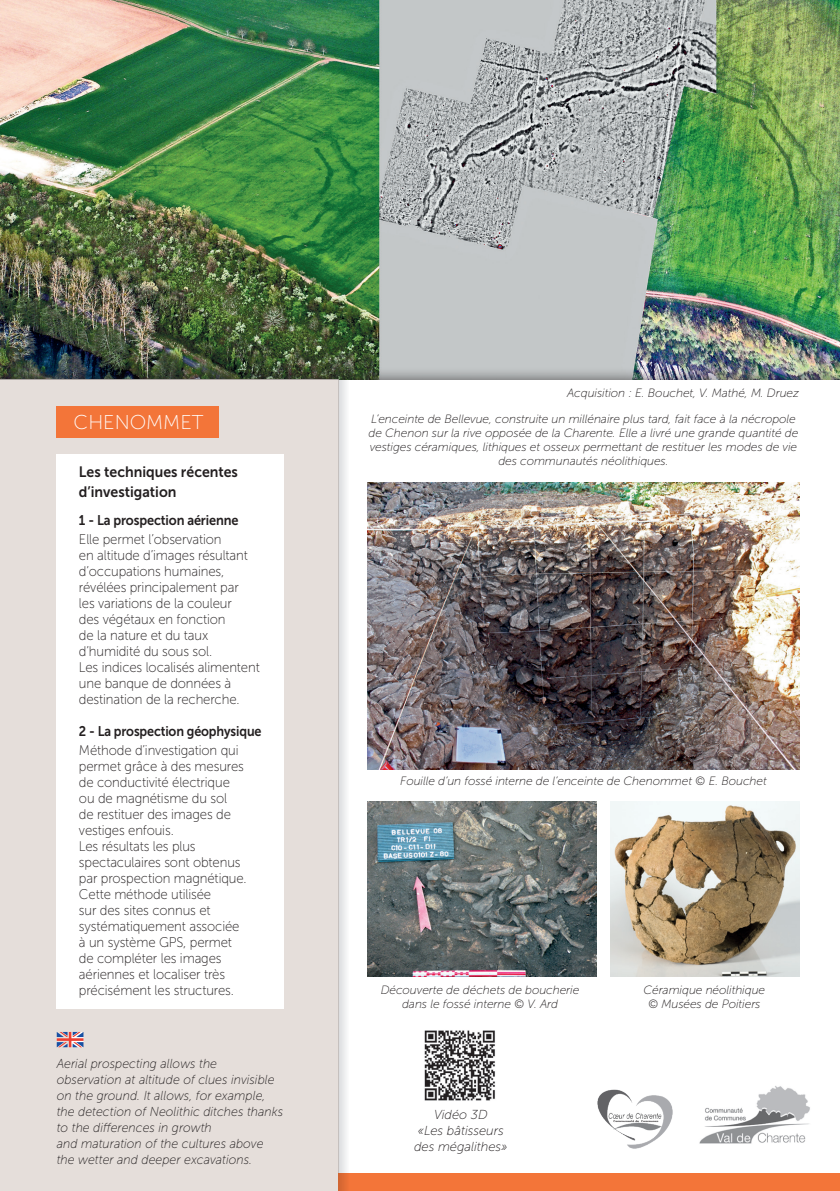
<style>
.page{position:relative;width:840px;height:1191px;background:#fff}
.page>*{position:absolute;margin:0;border:0;box-sizing:border-box;transform-origin:0 0}
.t1{font:20px "Museo Sans 100";color:#fff}
.t2{font:15px/20px "Museo Sans 700";color:#231f20;scale:.94 1}
.t3{font:14px/16px "Museo Sans 100";letter-spacing:-.01em;color:#231f20;scale:.94 1}
.t4{font:14px "Museo Sans 700";letter-spacing:-.01em;color:#231f20;scale:.91 1}
.t5{font:italic 13px/16px "Museo Sans 100";color:#231f20;scale:.95 1}
.t6{font:italic 13px/16px "Museo Sans 100";color:#231f20;text-align:center}
.t7{font:italic 12px/14px "Museo Sans 100";letter-spacing:-.01em;color:#231f20;text-align:center}
</style>
<div class="page">
<img style="left:368px;top:801px;width:228px;height:175px">
<img style="left:610px;top:801px;width:188px;height:175px">
<img style="left:0;top:0;width:839px;height:366px">
<div style="left:0;top:380px;width:338px;height:811px;background:#e5deda"></div>
<img style="left:368px;top:483px;width:430px;height:286px">
<div style="left:338px;top:1174px;width:501px;height:17px;background:#f37539"></div>
<div style="left:57px;top:454px;width:226px;height:554px;background:#fff"></div>
<img style="left:597px;top:1089px;width:76px;height:60px">
<img style="left:699px;top:1086px;width:111px;height:58px">
<svg style="left:338px;top:380px;width:12px;height:811px"></svg>
<div style="left:0;top:366px;width:839px;height:14px;background:#231f20;opacity:.75"></div>
<svg style="left:57px;top:1032px;width:26px;height:15px"></svg>
<div style="left:57px;top:406px;width:162px;height:31px;background:#f37539"></div>
<img style="left:424px;top:1030px;width:71px;height:71px">
<p class="t1" style="left:74px;top:411px;width:131px">CHENOMMET</p>
<p class="t2" style="left:79px;top:462px;width:171px">Les techniques récentes d’investigation</p>
<p class="t4" style="left:79px;top:512px;width:177px">1 - La prospection aérienne</p>
<p class="t3" style="left:79px;top:531px;width:181px">Elle permet l’observation<br>en altitude d’images résultant d’occupations humaines, révélées principalement par les variations de la couleur des végétaux en fonction<br>de la nature et du taux d’humidité du sous sol.</p>
<p class="t3" style="left:79px;top:659px;width:194px">Les indices localisés alimentent une banque de données à destination de la recherche.</p>
<p class="t4" style="left:79px;top:723px;width:202px">2 - La prospection géophysique</p>
<p class="t3" style="left:79px;top:742px;width:177px">Méthode d’investigation qui permet grâce à des mesures de conductivité électrique ou de magnétisme du sol de restituer des images de vestiges enfouis.</p>
<p class="t3" style="left:79px;top:838px;width:180px">Les résultats les plus spectaculaires sont obtenus par prospection magnétique.</p>
<p class="t3" style="left:79px;top:886px;width:172px">Cette méthode utilisée<br>sur des sites connus et systématiquement associée à un système GPS, permet de compléter les images aériennes et localiser très précisément les structures.</p>
<p class="t5" style="left:57px;top:1055px;width:240px">Aerial prospecting allows the observation at altitude of clues invisible on the ground. It allows, for example, the detection of Neolithic ditches thanks to the differences in growth<br>and maturation of the cultures above the wetter and deeper excavations.</p>
<p class="t7" style="left:566px;top:386px;width:233px">Acquisition : E. Bouchet, V. Mathé, M. Druez</p>
<p class="t7" style="left:368px;top:412px;width:431px">L’enceinte de Bellevue, construite un millénaire plus tard, fait face à la nécropole de Chenon sur la rive opposée de la Charente. Elle a livré une grande quantité de vestiges céramiques, lithiques et osseux permettant de restituer les modes de vie des communautés néolithiques.</p>
<p class="t7" style="left:400px;top:774px;width:368px">Fouille d’un fossé interne de l’enceinte de Chenommet © E. Bouchet</p>
<p class="t7" style="left:380px;top:983px;width:200px">Découverte de déchets de boucherie dans le fossé interne © V. Ard</p>
<p class="t7" style="left:643px;top:983px;width:123px">Céramique néolithique © Musées de Poitiers</p>
<p class="t6" style="left:414px;top:1106px;width:95px">Vidéo 3D<br>«Les bâtisseurs des mégalithes»</p>
</div>
